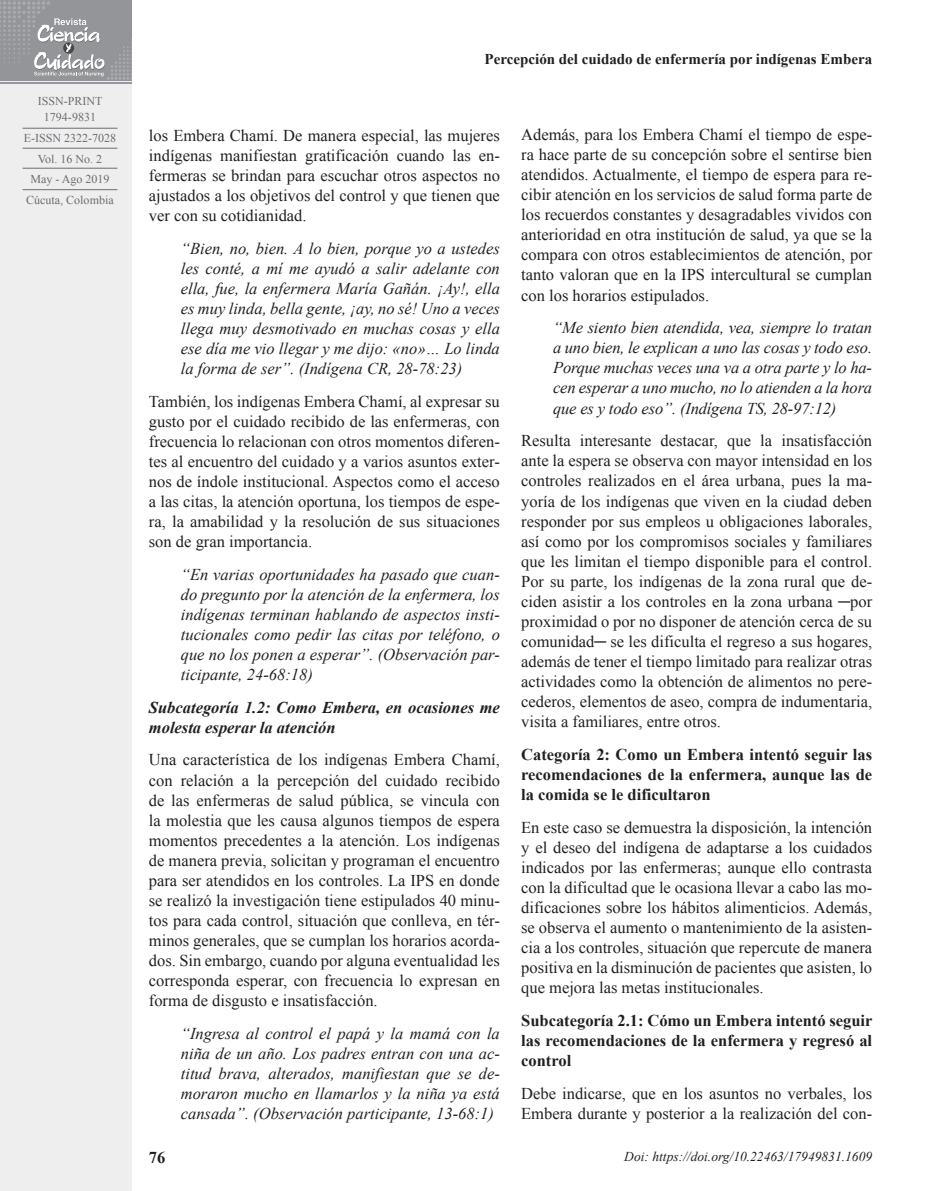
<style>
.page{position:relative;width:936px;height:1191px;background:#fff}
.page>*{position:absolute;margin:0;border:0;box-sizing:border-box;transform-origin:0 0}
.t1{font:16.5px/20.1px "Times New Roman";color:#231f20;text-align:justify}
.t2{font:italic 16.5px/20.1px "Times New Roman";color:#231f20;text-align:justify}
.t3{font:700 16.5px/20.1px "Times New Roman";color:#231f20;text-align:justify}
.t4{font:italic 700 16.5px/20.1px "Times New Roman";color:#231f20}
.t5{font:700 15px "Times New Roman";color:#231f20}
.t6{font:italic 13.5px "Times New Roman";color:#231f20}
.t7{font:12px/20.7px "Times New Roman";color:#6c6d70;text-align:center}
</style>
<div class="page">
<div style="left:0;top:0;width:131px;height:1191px;background:#eeeeef"></div>
<hr style="left:23px;top:128px;width:94px;height:1px;background:#6c6d70">
<hr style="left:23px;top:148px;width:94px;height:1px;background:#6c6d70">
<hr style="left:23px;top:168px;width:94px;height:1px;background:#6c6d70">
<hr style="left:23px;top:189px;width:94px;height:1px;background:#6c6d70">
<hr style="left:0;top:83px;width:132px;height:1px;background:#95979a">
<svg style="left:0;top:0;width:132px;height:82px;background:#9ea0a3"></svg>
<p class="t5" style="left:484px;top:49px;width:389px">Percepción del cuidado de enfermería por indígenas Embera</p>
<p class="t7" style="left:38px;top:92px;width:66px;line-height:16.5px">ISSN-PRINT<br>1794-9831</p>
<p class="t7" style="left:24px;top:127px;width:94px">E-ISSN 2322-7028<br>Vol. 16 No. 2<br>May - Ago 2019<br>Cúcuta, Colombia</p>
<p class="t1" style="left:149px;top:125px;width:352px">los Embera Chamí. De manera especial, las mujeres indígenas manifiestan gratificación cuando las en&shy;fermeras se brindan para escuchar otros aspectos no ajustados a los objetivos del control y que tienen que ver con su cotidianidad.</p>
<p class="t2" style="left:181px;top:238px;width:320px">“Bien, no, bien. A lo bien, porque yo a ustedes les conté, a mí me ayudó a salir adelante con ella, fue, la enfermera María Gañán. ¡Ay!, ella es muy linda, bella gente, ¡ay, no sé! Uno a veces llega muy desmotivado en muchas cosas y ella ese día me vio llegar y me dijo: «no»… Lo linda la forma de ser”. (indígena CR, 28-78:23)</p>
<p class="t1" style="left:149px;top:391px;width:352px">También, los indígenas Embera Chamí, al expresar su gusto por el cuidado recibido de las enfermeras, con frecuencia lo relacionan con otros momentos diferen&shy;tes al encuentro del cuidado y a varios asuntos exter&shy;nos de índole institucional. Aspectos como el acceso a las citas, la atención oportuna, los tiempos de espe&shy;ra, la amabilidad y la resolución de sus situaciones son de gran importancia.</p>
<p class="t2" style="left:181px;top:563px;width:320px">“En varias oportunidades ha pasado que cuan&shy;do pregunto por la atención de la enfermera, los indígenas terminan hablando de aspectos insti&shy;tucionales como pedir las citas por teléfono, o que no los ponen a esperar”. (observación par&shy;ticipante, 24-68:18)</p>
<p class="t4" style="left:149px;top:696px;width:352px">Subcategoría 1.2: Como Embera, en ocasiones me molesta esperar la atención</p>
<p class="t1" style="left:149px;top:749px;width:352px">Una característica de los indígenas Embera Chamí, con relación a la percepción del cuidado recibido de las enfermeras de salud pública, se vincula con la molestia que les causa algunos tiempos de espera momentos precedentes a la atención. Los indígenas de manera previa, solicitan y programan el encuentro para ser atendidos en los controles. La IPS en donde se realizó la investigación tiene estipulados 40 minu&shy;tos para cada control, situación que conlleva, en tér&shy;minos generales, que se cumplan los horarios acorda&shy;dos. Sin embargo, cuando por alguna eventualidad les corresponda esperar, con frecuencia lo expresan en forma de disgusto e insatisfacción.</p>
<p class="t2" style="left:181px;top:1022px;width:320px">“ingresa al control el papá y la mamá con la niña de un año. Los padres entran con una ac&shy;titud brava, alterados, manifiestan que se de&shy;moraron mucho en llamarlos y la niña ya está cansada”. (observación participante, 13-68:1)</p>
<p class="t3" style="left:149px;top:1147px;width:18px">76</p>
<p class="t1" style="left:521px;top:124px;width:352px">Además, para los Embera Chamí el tiempo de espe&shy;ra hace parte de su concepción sobre el sentirse bien atendidos. Actualmente, el tiempo de espera para re&shy;cibir atención en los servicios de salud forma parte de los recuerdos constantes y desagradables vividos con anterioridad en otra institución de salud, ya que se la compara con otros establecimientos de atención, por tanto valoran que en la IPS intercultural se cumplan con los horarios estipulados.</p>
<p class="t2" style="left:553px;top:317px;width:320px">“Me siento bien atendida, vea, siempre lo tratan a uno bien, le explican a uno las cosas y todo eso.<br>Porque muchas veces una va a otra parte y lo ha&shy;cen esperar a uno mucho, no lo atienden a la hora que es y todo eso”. (indígena TS, 28-97:12)</p>
<p class="t1" style="left:521px;top:430px;width:352px">Resulta interesante destacar, que la insatisfacción ante la espera se observa con mayor intensidad en los controles realizados en el área urbana, pues la ma&shy;yoría de los indígenas que viven en la ciudad deben responder por sus empleos u obligaciones laborales, así como por los compromisos sociales y familiares que les limitan el tiempo disponible para el control.<br>Por su parte, los indígenas de la zona rural que de&shy;ciden asistir a los controles en la zona urbana ─por proximidad o por no disponer de atención cerca de su comunidad─ se les dificulta el regreso a sus hogares, además de tener el tiempo limitado para realizar otras actividades como la obtención de alimentos no pere&shy;cederos, elementos de aseo, compra de indumentaria, visita a familiares, entre otros.</p>
<p class="t3" style="left:521px;top:744px;width:352px">Categoría 2: Como un Embera intentó seguir las recomendaciones de la enfermera, aunque las de la comida se le dificultaron</p>
<p class="t1" style="left:521px;top:817px;width:352px">En este caso se demuestra la disposición, la intención y el deseo del indígena de adaptarse a los cuidados indicados por las enfermeras; aunque ello contrasta con la dificultad que le ocasiona llevar a cabo las mo&shy;dificaciones sobre los hábitos alimenticios. Además, se observa el aumento o mantenimiento de la asisten&shy;cia a los controles, situación que repercute de manera positiva en la disminución de pacientes que asisten, lo que mejora las metas institucionales.</p>
<p class="t3" style="left:521px;top:1010px;width:353px">Subcategoría 2.1: Cómo un Embera intentó seguir las recomendaciones de la enfermera y regresó al control</p>
<p class="t1" style="left:521px;top:1083px;width:352px">Debe indicarse, que en los asuntos no verbales, los<br>Embera durante y posterior a la realización del con-</p>
<p class="t6" style="left:624px;top:1147px;width:249px">Doi: https://doi.org/10.22463/17949831.1609</p>
</div>
